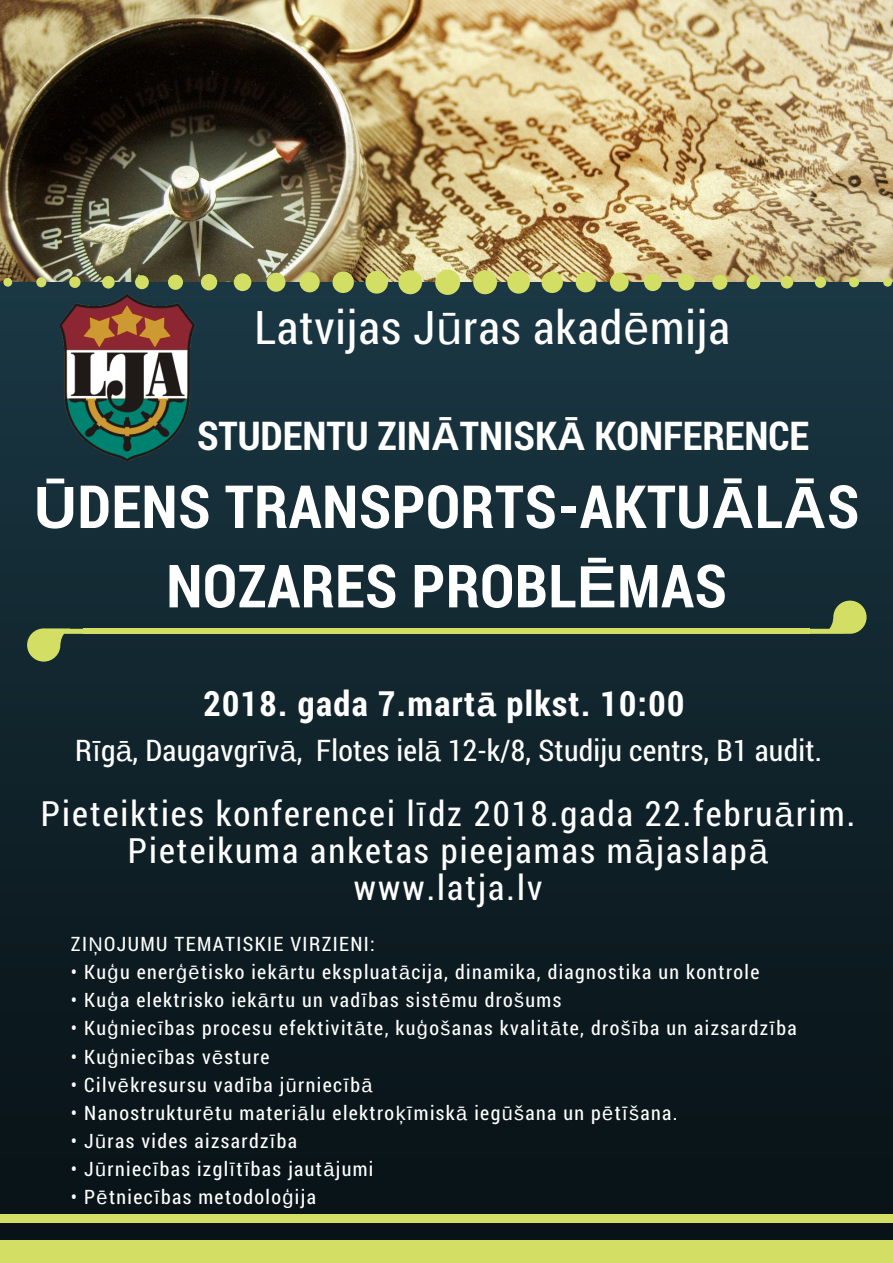
<style>
.page{position:relative;width:893px;height:1263px;background:#fff}
.page>*{position:absolute;margin:0;border:0;box-sizing:border-box;transform-origin:0 0}
.t1{font:700 59.62px/79.3px "Roboto Condensed";letter-spacing:.01em;color:#fff;text-align:center}
.t2{font:46.35px "Roboto Condensed";letter-spacing:.02em;color:#fff}
.t3{font:700 39.75px "Roboto Condensed";color:#fff}
.t4{font:34.72px/37.1px "Roboto Condensed";letter-spacing:.06em;color:#fff;text-align:center}
.t5{font:700 34.72px "Roboto Condensed";letter-spacing:.04em;color:#fff}
.t6{font:29.78px "Roboto Condensed";letter-spacing:.01em;color:#fff}
.t7{font:19.88px "Roboto Condensed";letter-spacing:.07em;color:#fff}
.s1{font-family:"Liberation Sans"}
</style>
<div class="page">
<img style="left:0;top:281px;width:893px;height:959px">
<div style="left:83px;top:629px;width:727px;height:5px;background:#d2df64"></div>
<svg style="left:27px;top:628px;width:58px;height:34px;background:#7a8b4c"></svg>
<svg style="left:808px;top:601px;width:59px;height:33px;background:#7b8d4d"></svg>
<img style="left:58px;top:294px;width:138px;height:168px">
<div style="left:0;top:1214px;width:893px;height:8px;background:#d2df64"></div>
<div style="left:0;top:1240px;width:893px;height:23px;background:#d2df64"></div>
<img style="left:0;top:0;width:893px;height:281px">
<div style="left:435px;top:270px;width:25px;height:25px;background:#d2df64;border-radius:50%"></div>
<div style="left:473px;top:270px;width:24px;height:24px;background:#d2df64;border-radius:50%"></div>
<div style="left:507px;top:271px;width:23px;height:23px;background:#d2df64;border-radius:50%"></div>
<svg style="left:542px;top:271px;width:21px;height:22px"></svg>
<svg style="left:576px;top:272px;width:20px;height:20px"></svg>
<div style="left:610px;top:273px;width:19px;height:19px;background:#d2df64;border-radius:50%"></div>
<div style="left:644px;top:273px;width:18px;height:18px;background:#d2df64;border-radius:50%"></div>
<svg style="left:678px;top:274px;width:16px;height:16px"></svg>
<svg style="left:712px;top:275px;width:15px;height:15px"></svg>
<svg style="left:746px;top:275px;width:14px;height:14px"></svg>
<div style="left:781px;top:276px;width:12px;height:13px;background:#d2df64;border-radius:50%"></div>
<div style="left:815px;top:277px;width:11px;height:11px;background:#d2df64;border-radius:50%"></div>
<div style="left:849px;top:277px;width:10px;height:10px;background:#d2df64;border-radius:50%"></div>
<div style="left:883px;top:278px;width:9px;height:9px;background:#d2df64;border-radius:50%"></div>
<div style="left:398px;top:270px;width:24px;height:24px;background:#d2df64;border-radius:50%"></div>
<div style="left:365px;top:271px;width:23px;height:23px;background:#d2df64;border-radius:50%"></div>
<svg style="left:333px;top:271px;width:21px;height:22px"></svg>
<div style="left:300px;top:272px;width:20px;height:20px;background:#d2df64;border-radius:50%"></div>
<div style="left:267px;top:273px;width:18px;height:19px;background:#d2df64;border-radius:50%"></div>
<svg style="left:234px;top:273px;width:17px;height:18px"></svg>
<div style="left:201px;top:274px;width:16px;height:16px;background:#d2df64;border-radius:50%"></div>
<div style="left:168px;top:275px;width:15px;height:15px;background:#d2df64;border-radius:50%"></div>
<svg style="left:135px;top:275px;width:14px;height:14px"></svg>
<div style="left:102px;top:276px;width:13px;height:13px;background:#d2df64;border-radius:50%"></div>
<div style="left:69px;top:277px;width:12px;height:11px;background:#d2df64;border-radius:50%"></div>
<div style="left:36px;top:277px;width:10px;height:10px;background:#d2df64;border-radius:50%"></div>
<div style="left:3px;top:278px;width:9px;height:9px;background:#d2df64;border-radius:50%"></div>
<h2 class="t2" style="left:254px;top:295px;width:477px">Latvijas J<span class="s1">ū</span>ras akad<span class="s1">ē</span>mija</h2>
<h3 class="t3" style="left:197px;top:408px;width:614px">STUDENTU ZIN<span class="s1">Ā</span>TNISK<span class="s1">Ā</span> KONFERENCE</h3>
<h1 class="t1" style="left:34px;top:465px;width:827px"><span class="s1">Ū</span>DENS TRANSPORTS-AKTU<span class="s1">Ā</span>L<span class="s1">Ā</span>S<br>NOZARES PROBL<span class="s1">Ē</span>MAS</h1>
<h3 class="t5" style="left:204px;top:680px;width:482px">2018. gada 7.mart<span class="s1">ā</span> plkst. 10:00</h3>
<h3 class="t6" style="left:75px;top:730px;width:748px">R<span class="s1">ī</span>g<span class="s1">ā</span>, Daugavgr<span class="s1">ī</span>v<span class="s1">ā</span>, Flotes iel<span class="s1">ā</span> 12-k/8, Studiju centrs, B1 audit.</h3>
<h3 class="t4" style="left:41px;top:793px;width:816px">Pieteikties konferencei l<span class="s1">ī</span>dz 2018.gada 22.febru<span class="s1">ā</span>rim.<br>Pieteikuma anketas pieejamas m<span class="s1">ā</span>jaslap<span class="s1">ā </span>www.latja.lv</h3>
<p class="t7" style="left:71px;top:930px;width:305px">ZI<span class="s1">Ņ</span>OJUMU TEMATISKIE VIRZIENI:</p>
<p class="t7" style="left:71px;top:958px;width:690px">• Ku<span class="s1">ģ</span>u ener<span class="s1">ģē</span>tisko iek<span class="s1">ā</span>rtu ekspluat<span class="s1">ā</span>cija, dinamika, diagnostika un kontrole</p>
<p class="t7" style="left:71px;top:986px;width:492px">• Ku<span class="s1">ģ</span>a elektrisko iek<span class="s1">ā</span>rtu un vad<span class="s1">ī</span>bas sist<span class="s1">ē</span>mu dro<span class="s1">š</span>ums</p>
<p class="t7" style="left:71px;top:1014px;width:727px">• Ku<span class="s1">ģ</span>niec<span class="s1">ī</span>bas procesu efektivit<span class="s1">ā</span>te, ku<span class="s1">ģ</span>o<span class="s1">š</span>anas kvalit<span class="s1">ā</span>te, dro<span class="s1">šī</span>ba un aizsardz<span class="s1">ī</span>ba</p>
<p class="t7" style="left:71px;top:1043px;width:200px">• Ku<span class="s1">ģ</span>niec<span class="s1">ī</span>bas v<span class="s1">ē</span>sture</p>
<p class="t7" style="left:71px;top:1071px;width:303px">• Cilv<span class="s1">ē</span>kresursu vad<span class="s1">ī</span>ba j<span class="s1">ū</span>rniec<span class="s1">ī</span>b<span class="s1">ā</span></p>
<p class="t7" style="left:71px;top:1099px;width:608px">• Nanostruktur<span class="s1">ē</span>tu materi<span class="s1">ā</span>lu elektro<span class="s1">ķī</span>misk<span class="s1">ā</span> ieg<span class="s1">ūš</span>ana un p<span class="s1">ē</span>t<span class="s1">īš</span>ana.</p>
<p class="t7" style="left:71px;top:1127px;width:228px">• J<span class="s1">ū</span>ras vides aizsardz<span class="s1">ī</span>ba</p>
<p class="t7" style="left:71px;top:1155px;width:304px">• J<span class="s1">ū</span>rniec<span class="s1">ī</span>bas izgl<span class="s1">ī</span>t<span class="s1">ī</span>bas jaut<span class="s1">ā</span>jumi</p>
<p class="t7" style="left:71px;top:1183px;width:247px">• P<span class="s1">ē</span>tniec<span class="s1">ī</span>bas metodolo<span class="s1">ģ</span>ija</p>
</div>
